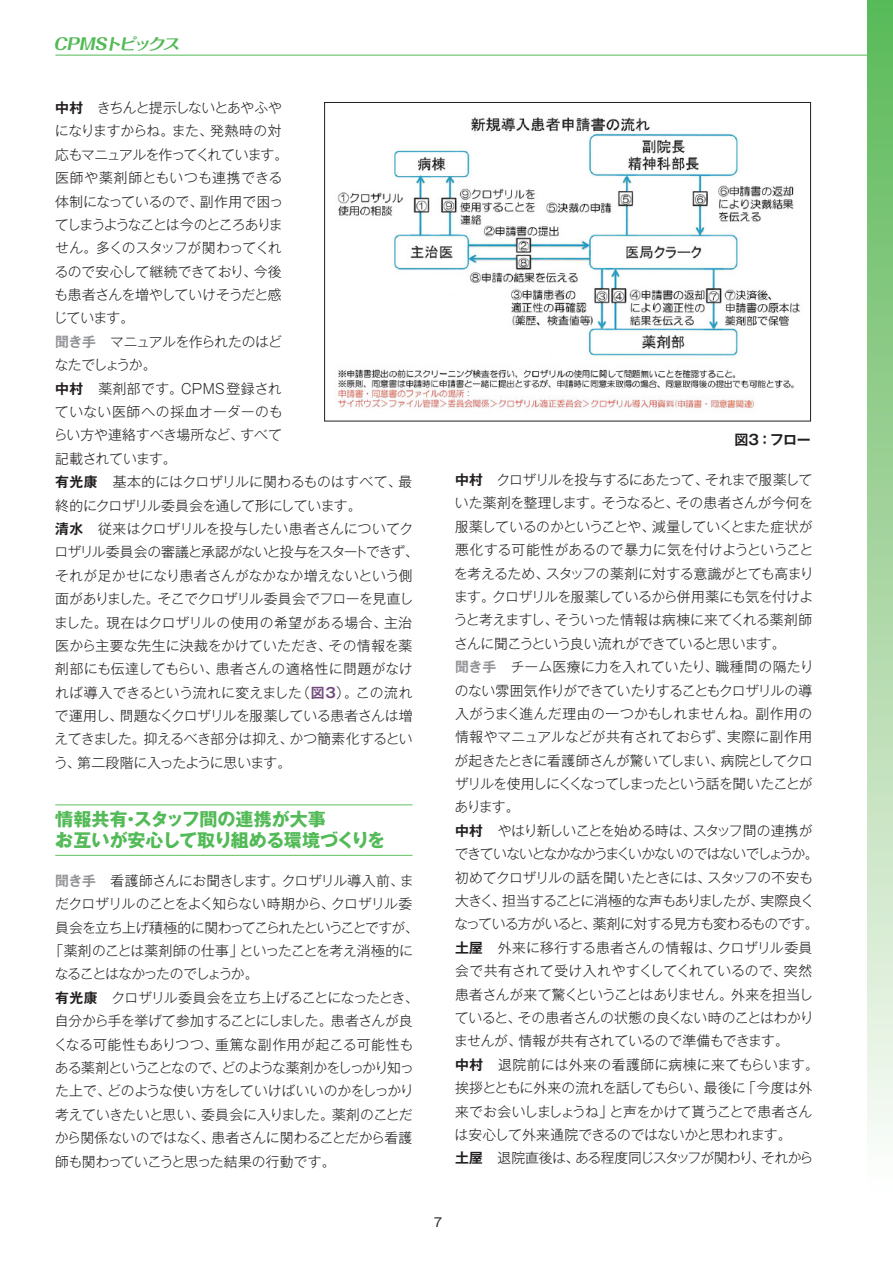
<style>
.page{position:relative;width:893px;height:1263px;background:#fff}
.page>*{position:absolute;margin:0;border:0;box-sizing:border-box;transform-origin:0 0}
.t1{font:700 18px/21.3px "Gothic MB101 Pro";color:#52ba56}
.t2{font:italic 700 15.9px "Folk Pro";color:#52ba56;scale:1.11 1}
.キャプション{font:700 13.95px "Gothic MB101 Pro De";color:#231f20}
.トピックス本文{font:300 13.8px/23.4px "Gothic MB101 Pro";letter-spacing:-.03em;color:#231f20}
.トピックス本文-2{font:300 13.8px/23.4px "Gothic MB101 Pro";letter-spacing:-.01em;color:#231f20}
.トピックス本文-3{font:300 13.8px/23.4px "Gothic MB101 Pro";letter-spacing:-.05em;color:#231f20}
.トピックス本文-4{font:300 13.8px/23.4px "Gothic MB101 Pro";letter-spacing:-.055em;color:#231f20}
.トピックス本文-5{font:300 13.8px "Gothic MB101 Pro";letter-spacing:-.09em;color:#231f20}
.t3{font:12.15px "Gothic MB101 Pro";color:#231f20}
.s1{font-family:"Gothic MB101 Pro De";font-weight:700}
.s2{font-family:"Gothic MB101 Pro De";font-weight:700;color:#939598}
.s3{font-family:"Gothic MB101 Pro De";font-weight:700;color:#724a7d}
</style>
<div class="page">
<hr style="left:55px;top:55px;width:838px;height:1px;background:#52ba56">
<div style="left:867px;top:0;width:26px;height:1263px;background:linear-gradient(to bottom,#5bb756,#fff)"></div>
<hr style="left:55px;top:855px;width:357px;height:1px;background:#50b848">
<hr style="left:55px;top:804px;width:357px;height:1px;background:#50b848">
<img style="left:336px;top:117px;width:464px;height:292px">
<div style="left:324px;top:102px;width:487px;height:319px;border:1px solid #231f20"></div>
<p class="t2" style="left:53px;top:30px;width:119px">CPMSトピックス</p>
<p class="トピックス本文" style="left:53px;top:94px;width:236px"><span class="s1">中村</span>　きちんと提示しないとあやふやになりますからね。また、発熱時の対応もマニュアルを作ってくれています。医師や薬剤師ともいつも連携できる体制になっているので、副作用で困ってしまうようなことは今のところありません。多くのスタッフが関わってくれるので安心して継続できており、今後も患者さんを増やしていけそうだと感じています。</p>
<p class="トピックス本文-4" style="left:55px;top:328px;width:229px"><span class="s2">聞き手</span>　マニュアルを作られたのはどなたでしょうか。</p>
<p class="トピックス本文" style="left:54px;top:375px;width:231px;text-align:justify"><span class="s1">中村</span>　薬剤部です。CPMS登録されていない医師への採血オーダーのもらい方や連絡すべき場所など、すべて記載されています。</p>
<p class="トピックス本文" style="left:55px;top:468px;width:359px"><span class="s1">有光康</span>　基本的にはクロザリルに関わるものはすべて、最終的にクロザリル委員会を通して形にしています。</p>
<p class="トピックス本文-2" style="left:54px;top:515px;width:366px"><span class="s1">清水</span>　従来はクロザリルを投与したい患者さんについてクロザリル委員会の審議と承認がないと投与をスタートできず、それが足かせになり患者さんがなかなか増えないという側面がありました。そこでクロザリル委員会でフローを見直しました。現在はクロザリルの使用の希望がある場合、主治医から主要な先生に決裁をかけていただき、その情報を薬剤部にも伝達してもらい、患者さんの適格性に問題がなければ導入できるという流れに変えました（<span class="s3">図3</span>）。この流れで運用し、問題なくクロザリルを服薬している患者さんは増えてきました。抑えるべき部分は抑え、かつ簡素化するという、第二段階に入ったように思います。</p>
<p class="t1" style="left:55px;top:806px;width:332px">情報共有・スタッフ間の連携が大事<br>お互いが安心して取り組める環境づくりを</p>
<p class="トピックス本文" style="left:55px;top:867px;width:360px"><span class="s2">聞き手</span>　看護師さんにお聞きします。クロザリル導入前、ま</p>
<p class="トピックス本文-3" style="left:55px;top:890px;width:359px">だクロザリルのことをよく知らない時期から、クロザリル委</p>
<p class="トピックス本文-3" style="left:55px;top:914px;width:365px">員会を立ち上げ積極的に関わってこられたということですが、</p>
<p class="トピックス本文-2" style="left:49px;top:937px;width:365px">「薬剤のことは薬剤師の仕事」といったことを考え消極的に</p>
<p class="トピックス本文-5" style="left:55px;top:963px;width:205px">なることはなかったのでしょうか。</p>
<p class="トピックス本文" style="left:54px;top:984px;width:367px"><span class="s1">有光康</span>　クロザリル委員会を立ち上げることになったとき、自分から手を挙げて参加することにしました。患者さんが良くなる可能性もありつつ、重篤な副作用が起こる可能性もある薬剤ということなので、どのような薬剤かをしっかり知った上で、どのような使い方をしていけばいいのかをしっかり考えていきたいと思い、委員会に入りました。薬剤のことだから関係ないのではなく、患者さんに関わることだから看護師も関わっていこうと思った結果の行動です。</p>
<p class="キャプション" style="left:734px;top:428px;width:78px">図3：フロー</p>
<p class="トピックス本文" style="left:454px;top:466px;width:361px;text-align:justify"><span class="s1">中村</span>　クロザリルを投与するにあたって、それまで服薬していた薬剤を整理します。そうなると、その患者さんが今何を服薬しているのかということや、減量していくとまた症状が悪化する可能性があるので暴力に気を付けようということを考えるため、スタッフの薬剤に対する意識がとても高まります。クロザリルを服薬しているから併用薬にも気を付けようと考えますし、そういった情報は病棟に来てくれる薬剤師さんに聞こうという良い流れができていると思います。</p>
<p class="トピックス本文" style="left:455px;top:653px;width:360px;text-align:justify"><span class="s2">聞き手</span>　チーム医療に力を入れていたり、職種間の隔たりのない雰囲気作りができていたりすることもクロザリルの導入がうまく進んだ理由の一つかもしれませんね。副作用の情報やマニュアルなどが共有されておらず、実際に副作用が起きたときに看護師さんが驚いてしまい、病院としてクロザリルを使用しにくくなってしまったという話を聞いたことがあります。</p>
<p class="トピックス本文-3" style="left:454px;top:817px;width:366px"><span class="s1">中村　</span>やはり新しいことを始める時は、スタッフ間の連携ができていないとなかなかうまくいかないのではないでしょうか。初めてクロザリルの話を聞いたときには、スタッフの不安も大きく、担当することに消極的な声もありましたが、実際良くなっている方がいると、薬剤に対する見方も変わるものです。</p>
<p class="トピックス本文" style="left:454px;top:934px;width:361px;text-align:justify"><span class="s1">土屋</span>　外来に移行する患者さんの情報は、クロザリル委員会で共有されて受け入れやすくしてくれているので、突然患者さんが来て驚くということはありません。外来を担当していると、その患者さんの状態の良くない時のことはわかりませんが、情報が共有されているので準備もできます。</p>
<p class="トピックス本文" style="left:455px;top:1051px;width:366px"><span class="s1">中村</span>　退院前には外来の看護師に病棟に来てもらいます。挨拶とともに外来の流れを話してもらい、最後に「今度は外来でお会いしましょうね」と声をかけて貰うことで患者さんは安心して外来通院できるのではないかと思われます。</p>
<p class="トピックス本文-4" style="left:455px;top:1144px;width:360px"><span class="s1">土屋</span>　退院直後は、ある程度同じスタッフが関わり、それから</p>
<p class="t3" style="left:434px;top:1212px;width:10px">7</p>
</div>
